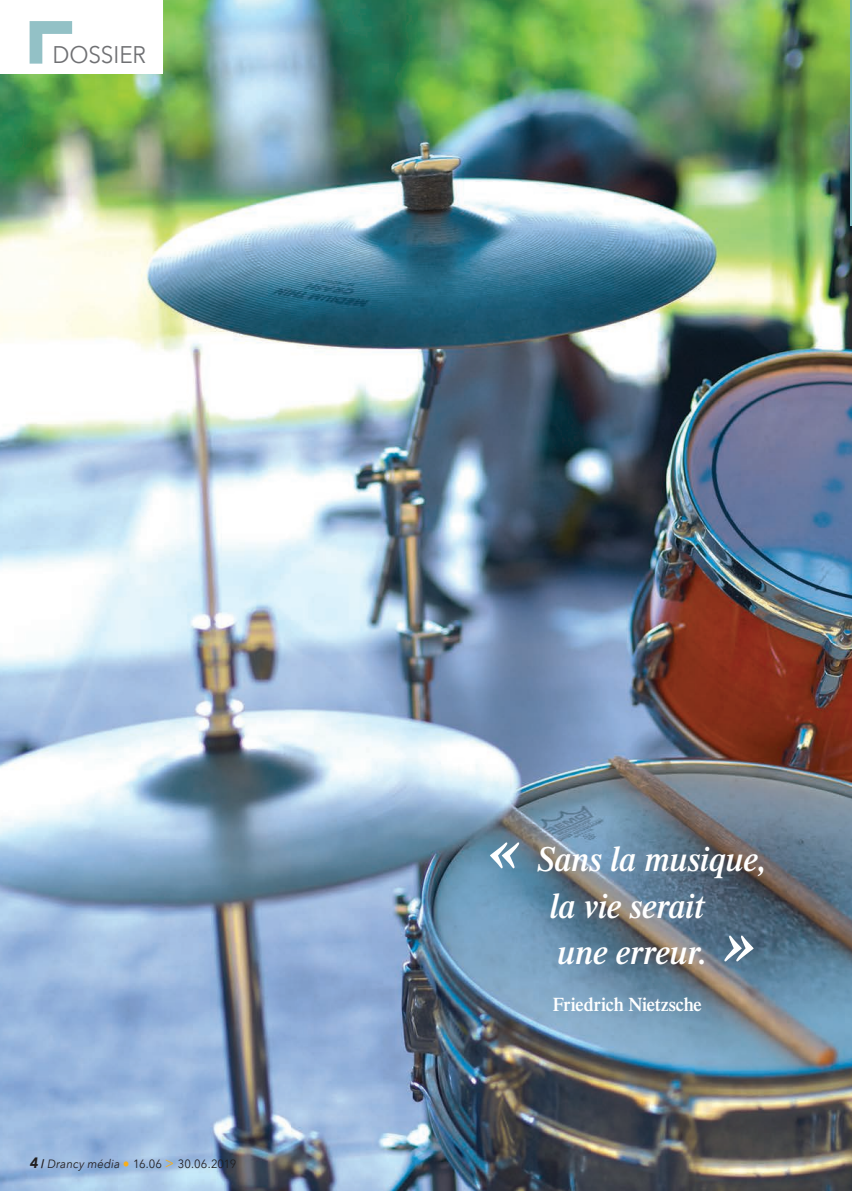
<style>
.page{position:relative;width:852px;height:1191px;background:#fff}
.page>*{position:absolute;margin:0;border:0;box-sizing:border-box;transform-origin:0 0}
.t1{font:italic 600 34.95px "Times";letter-spacing:-.005em;color:#fff;scale:.94 1}
.t2{font:24px "Avenir Next";letter-spacing:-.01em;color:#6f7073;scale:.94 1}
.t3{font:600 19.35px "Times";letter-spacing:-.01em;color:#fff;scale:.94 1}
.t4{font:12px "Avenir Next";color:#231f20;scale:.94 1}
.s1{font-family:"Avenir";font-weight:900;font-style:italic;font-size:15px}
.s2{font-family:"Arial";font-weight:900}
.s3{font-style:italic}
.s4{font-size:14.25px;color:#faaf18}
.s5{font-size:15px;color:#faaf18}
.s6{font-size:67.5px}
</style>
<div class="page">
<img style="left:0;top:0;width:851px;height:1190px">
<hr style="left:850px;top:0;width:1px;height:225px;background:#74b1b8">
<div style="left:816px;top:0;width:35px;height:50px;background:#231f20;opacity:.75"></div>
<div style="left:0;top:0;width:163px;height:74px;background:#fff"></div>
<svg style="left:30px;top:21px;width:42px;height:43px"></svg>
<svg style="left:828px;top:0;width:24px;height:49px"></svg>
<p class="t2" style="left:53px;top:35px;width:101px">DOSSIER</p>
<p class="t4" style="left:30px;top:1153px;width:221px"><span class="s1">4</span> <span class="s2">/</span> <span class="s3">Drancy média</span> <span class="s4">•</span> 16.06 <span class="s5">&gt;</span> 30.06.2019</p>
<p class="t1" style="left:488px;top:839px;width:296px"><span class="s6">«</span> Sans la musique,</p>
<p class="t1" style="left:549px;top:885px;width:166px">la vie serait</p>
<p class="t1" style="left:557px;top:932px;width:212px">une erreur. <span class="s6">»</span></p>
<p class="t3" style="left:553px;top:992px;width:160px">Friedrich Nietzsche</p>
</div>
